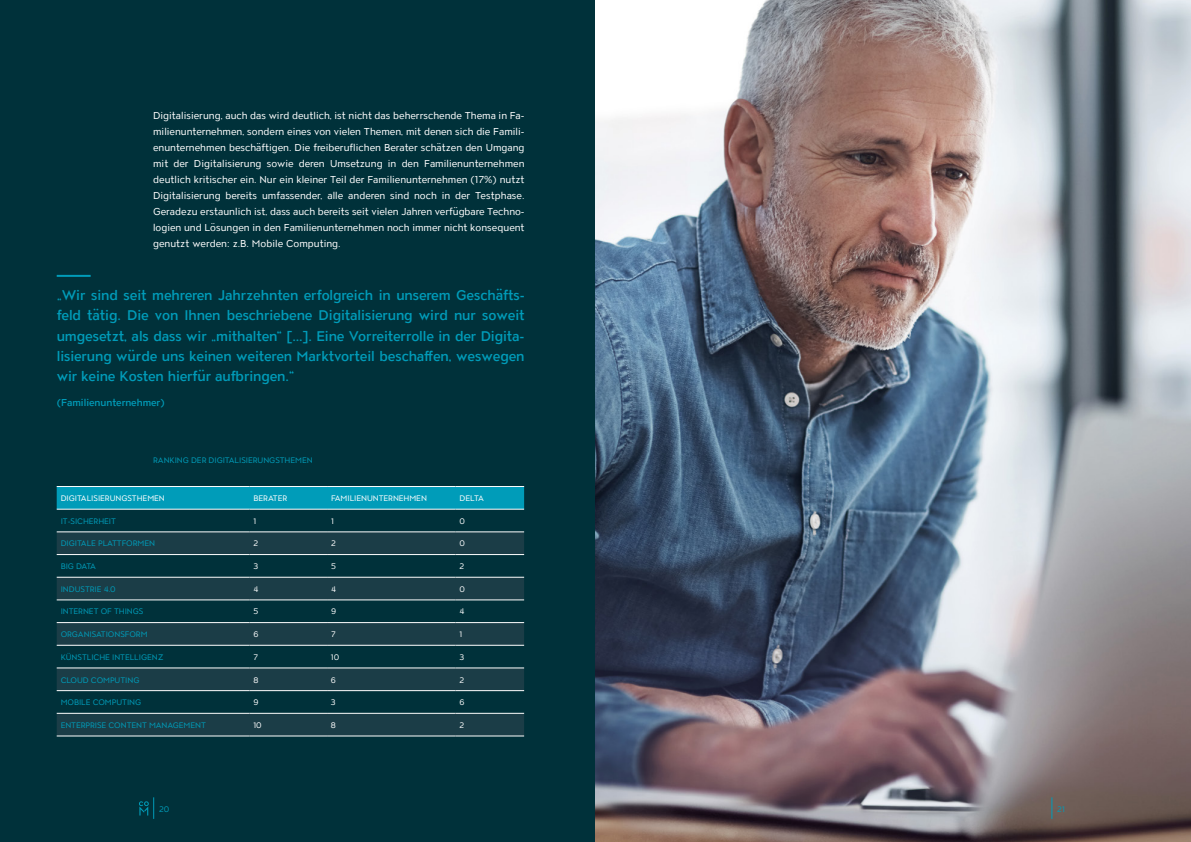
<style>
.page{position:relative;width:1191px;height:842px;background:#fff}
.page>*{position:absolute;margin:0;border:0;box-sizing:border-box;transform-origin:0 0}
.t1{font:500 14px/20px "ATC Overlook";letter-spacing:-.01em;color:#009cb9;text-align:justify}
.t2{font:14px "ATC Overlook";color:#009cb9}
.t3{font:10px/16px "ATC Overlook";color:#fff;text-align:justify}
.t4{font:500 10px "ATC Overlook";color:#009cb9}
.t5{font:8px "ATC Overlook";letter-spacing:-.01em;color:#009cb9}
.t6{font:8px "ATC Overlook";letter-spacing:-.01em;color:#fff}
</style>
<div class="page">
<div style="left:0;top:0;width:595px;height:842px;background:#00313a"></div>
<hr style="left:57px;top:275px;width:34px;height:2px;background:#009cb9">
<img style="left:595px;top:0;width:596px;height:842px">
<div style="left:57px;top:487px;width:467px;height:22px;background:#009cb9"></div>
<svg style="left:57px;top:533px;width:467px;height:203px;fill:#1b3d47"></svg>
<hr style="left:57px;top:486px;width:192px;height:1px;background:#fff">
<hr style="left:249px;top:486px;width:78px;height:1px;background:#fff">
<hr style="left:327px;top:486px;width:128px;height:1px;background:#fff">
<hr style="left:455px;top:486px;width:69px;height:1px;background:#fff">
<hr style="left:57px;top:509px;width:192px;height:1px;background:#fff">
<hr style="left:249px;top:509px;width:78px;height:1px;background:#fff">
<hr style="left:327px;top:509px;width:128px;height:1px;background:#fff">
<hr style="left:455px;top:509px;width:69px;height:1px;background:#fff">
<hr style="left:57px;top:532px;width:192px;height:1px;background:#fff">
<hr style="left:249px;top:532px;width:78px;height:1px;background:#fff">
<hr style="left:327px;top:532px;width:128px;height:1px;background:#fff">
<hr style="left:455px;top:532px;width:69px;height:1px;background:#fff">
<hr style="left:57px;top:554px;width:192px;height:1px;background:#fff">
<hr style="left:249px;top:554px;width:78px;height:1px;background:#fff">
<hr style="left:327px;top:554px;width:128px;height:1px;background:#fff">
<hr style="left:455px;top:554px;width:69px;height:1px;background:#fff">
<hr style="left:57px;top:577px;width:192px;height:1px;background:#fff">
<hr style="left:249px;top:577px;width:78px;height:1px;background:#fff">
<hr style="left:327px;top:577px;width:128px;height:1px;background:#fff">
<hr style="left:455px;top:577px;width:69px;height:1px;background:#fff">
<hr style="left:57px;top:600px;width:192px;height:1px;background:#fff">
<hr style="left:249px;top:600px;width:78px;height:1px;background:#fff">
<hr style="left:327px;top:600px;width:128px;height:1px;background:#fff">
<hr style="left:455px;top:600px;width:69px;height:1px;background:#fff">
<hr style="left:57px;top:622px;width:192px;height:1px;background:#fff">
<hr style="left:249px;top:622px;width:78px;height:1px;background:#fff">
<hr style="left:327px;top:622px;width:128px;height:1px;background:#fff">
<hr style="left:455px;top:622px;width:69px;height:1px;background:#fff">
<hr style="left:57px;top:645px;width:192px;height:1px;background:#fff">
<hr style="left:249px;top:645px;width:78px;height:1px;background:#fff">
<hr style="left:327px;top:645px;width:128px;height:1px;background:#fff">
<hr style="left:455px;top:645px;width:69px;height:1px;background:#fff">
<hr style="left:57px;top:668px;width:192px;height:1px;background:#fff">
<hr style="left:249px;top:668px;width:78px;height:1px;background:#fff">
<hr style="left:327px;top:668px;width:128px;height:1px;background:#fff">
<hr style="left:455px;top:668px;width:69px;height:1px;background:#fff">
<hr style="left:57px;top:690px;width:192px;height:1px;background:#fff">
<hr style="left:249px;top:690px;width:78px;height:1px;background:#fff">
<hr style="left:327px;top:690px;width:128px;height:1px;background:#fff">
<hr style="left:455px;top:690px;width:69px;height:1px;background:#fff">
<hr style="left:57px;top:713px;width:192px;height:1px;background:#fff">
<hr style="left:249px;top:713px;width:78px;height:1px;background:#fff">
<hr style="left:327px;top:713px;width:128px;height:1px;background:#fff">
<hr style="left:455px;top:713px;width:69px;height:1px;background:#fff">
<hr style="left:57px;top:736px;width:192px;height:1px;background:#fff">
<hr style="left:249px;top:736px;width:78px;height:1px;background:#fff">
<hr style="left:327px;top:736px;width:128px;height:1px;background:#fff">
<hr style="left:455px;top:736px;width:69px;height:1px;background:#fff">
<svg style="left:139px;top:797px;width:15px;height:22px"></svg>
<svg style="left:1051px;top:797px;width:1px;height:22px"></svg>
<p class="t3" style="left:153px;top:108px;width:373px">Digitalisierung, auch das wird deutlich, ist nicht das beherrschende Thema in Fa&shy;milienunternehmen, sondern eines von vielen Themen, mit denen sich die Famili&shy;enunternehmen beschäftigen. Die freiberuflichen Berater schätzen den Umgang mit der Digitalisierung sowie deren Umsetzung in den Familienunternehmen deutlich kritischer ein. Nur ein kleiner Teil der Familienunternehmen (17%) nutzt Digitalisierung bereits umfassender, alle anderen sind noch in der Testphase.<br>Geradezu erstaunlich ist, dass auch bereits seit vielen Jahren verfügbare Techno&shy;logien und Lösungen in den Familienunternehmen noch immer nicht konsequent genutzt werden: z.B. Mobile Computing.</p>
<h1 class="t1" style="left:57px;top:286px;width:469px;text-indent:5px">Wir sind seit mehreren Jahrzehnten erfolgreich in unserem Geschäfts&shy;feld tätig. Die von Ihnen beschriebene Digitalisierung wird nur soweit umgesetzt, als dass wir</h1>
<h1 class="t2" style="left:57px;top:296px;width:6px">“</h1>
<h1 class="t1" style="left:57px;top:326px;width:469px;text-indent:160px">mithalten“ [...]. Eine Vorreiterrolle in der Digita&shy;lisierung würde uns keinen weiteren Marktvorteil beschaffen, weswegen wir keine Kosten hierfür aufbringen.“</h1>
<p class="t4" style="left:57px;top:397px;width:110px">(Familienunternehmer)</p>
<h1 class="t2" style="left:211px;top:336px;width:6px">“</h1>
<p class="t5" style="left:153px;top:456px;width:161px">RANKING DER DIGITALISIERUNGSTHEMEN</p>
<p class="t6" style="left:61px;top:494px;width:106px">DIGITALISIERUNGSTHEMEN</p>
<p class="t6" style="left:253px;top:494px;width:35px">BERATER</p>
<p class="t6" style="left:331px;top:494px;width:97px">FAMILIENUNTERNEHMEN</p>
<p class="t6" style="left:459px;top:494px;width:26px">DELTA</p>
<p class="t5" style="left:61px;top:516px;width:57px">IT-SICHERHEIT</p>
<p class="t6" style="left:253px;top:516px;width:4px">1</p>
<p class="t6" style="left:331px;top:516px;width:4px">1</p>
<p class="t6" style="left:459px;top:516px;width:7px">0</p>
<p class="t5" style="left:61px;top:539px;width:96px">DIGITALE PLATTFORMEN</p>
<p class="t6" style="left:253px;top:539px;width:6px">2</p>
<p class="t6" style="left:331px;top:539px;width:6px">2</p>
<p class="t6" style="left:459px;top:539px;width:7px">0</p>
<p class="t5" style="left:61px;top:562px;width:37px">BIG DATA</p>
<p class="t6" style="left:253px;top:562px;width:6px">3</p>
<p class="t6" style="left:331px;top:562px;width:6px">5</p>
<p class="t6" style="left:459px;top:562px;width:6px">2</p>
<p class="t5" style="left:61px;top:584px;width:57px">INDUSTRIE 4.0</p>
<p class="t6" style="left:253px;top:584px;width:6px">4</p>
<p class="t6" style="left:331px;top:584px;width:6px">4</p>
<p class="t6" style="left:459px;top:584px;width:7px">0</p>
<p class="t5" style="left:61px;top:607px;width:84px">INTERNET OF THINGS</p>
<p class="t6" style="left:253px;top:607px;width:6px">5</p>
<p class="t6" style="left:331px;top:607px;width:7px">9</p>
<p class="t6" style="left:459px;top:607px;width:6px">4</p>
<p class="t5" style="left:61px;top:630px;width:88px">ORGANISATIONSFORM</p>
<p class="t6" style="left:253px;top:630px;width:7px">6</p>
<p class="t6" style="left:331px;top:630px;width:6px">7</p>
<p class="t6" style="left:459px;top:630px;width:4px">1</p>
<p class="t5" style="left:61px;top:652px;width:104px">KÜNSTLICHE INTELLIGENZ</p>
<p class="t6" style="left:253px;top:652px;width:6px">7</p>
<p class="t6" style="left:331px;top:652px;width:10px">10</p>
<p class="t6" style="left:459px;top:652px;width:6px">3</p>
<p class="t5" style="left:61px;top:675px;width:80px">CLOUD COMPUTING</p>
<p class="t6" style="left:253px;top:675px;width:7px">8</p>
<p class="t6" style="left:331px;top:675px;width:7px">6</p>
<p class="t6" style="left:459px;top:675px;width:6px">2</p>
<p class="t5" style="left:61px;top:698px;width:82px">MOBILE COMPUTING</p>
<p class="t6" style="left:253px;top:698px;width:7px">9</p>
<p class="t6" style="left:331px;top:698px;width:6px">3</p>
<p class="t6" style="left:459px;top:698px;width:7px">6</p>
<p class="t5" style="left:61px;top:720px;width:147px">ENTERPRISE CONTENT MANAGEMENT</p>
<p class="t6" style="left:253px;top:720px;width:10px">10</p>
<p class="t6" style="left:331px;top:720px;width:7px">8</p>
<p class="t6" style="left:459px;top:720px;width:6px">2</p>
<p class="t5" style="left:159px;top:804px;width:12px">20</p>
<p class="t5" style="left:1057px;top:804px;width:9px">21</p>
</div>
